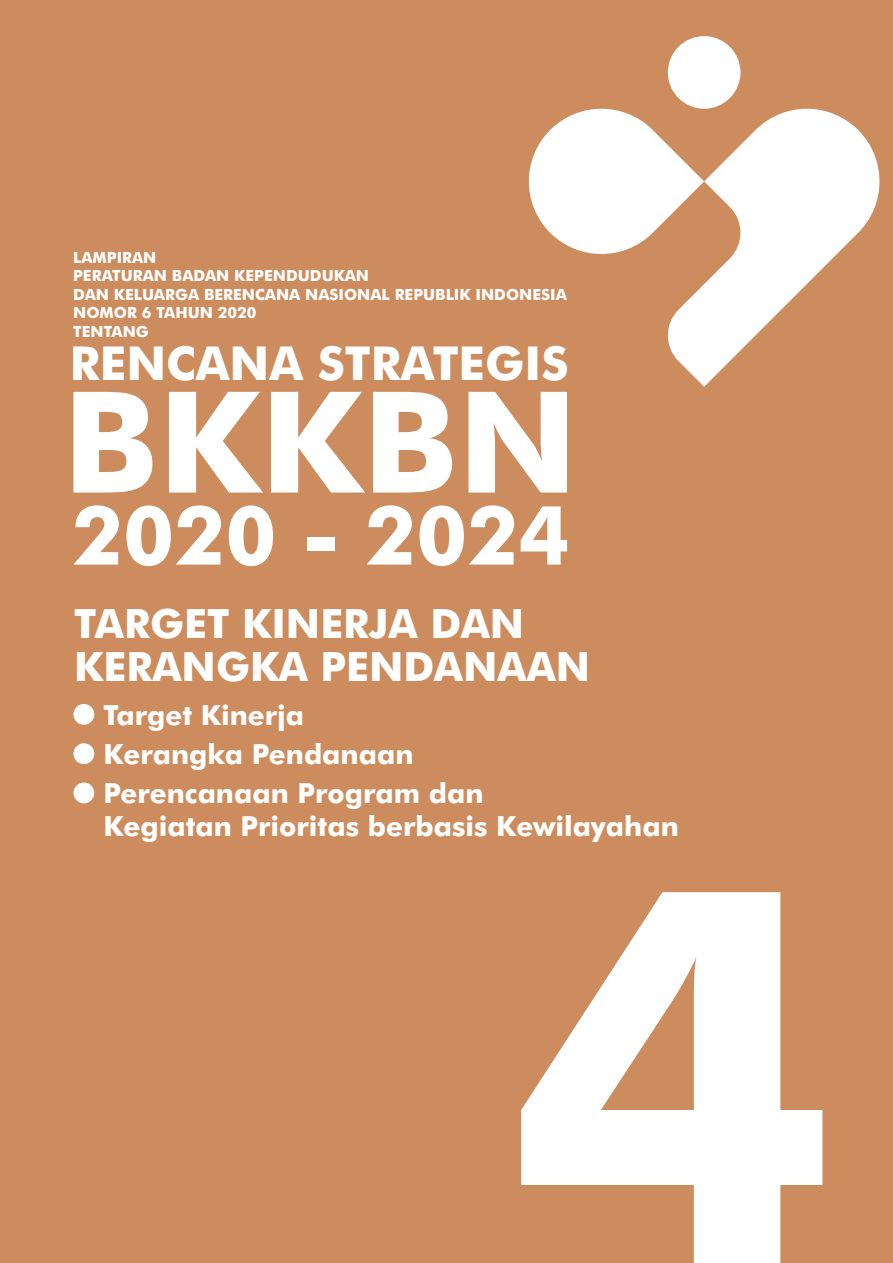
<style>
.page{position:relative;width:893px;height:1263px;background:#cd8c5d}
.page>*{position:absolute;margin:0;border:0;box-sizing:border-box;transform-origin:0 0}
.t1{font:700 531.3px "Futura BT";color:#fff}
.t2{font:700 140.85px "Futura BT";color:#fff}
.t3{font:700 81.75px "Futura BT";color:#fff}
.t4{font:700 46.8px "Futura BT";color:#fff}
.t5{font:700 40.35px/43.3px "Futura BT";color:#fff}
.t6{font:700 27.75px/39.3px "Futura BT";color:#fff}
.t7{font:700 15.45px/18.6px "Futura BT";color:#fff}
</style>
<div class="page">
<div style="left:668px;top:36px;width:72px;height:73px;background:#fff;border-radius:50%"></div>
<svg style="left:668px;top:109px;width:212px;height:278px;fill:#fff"></svg>
<svg style="left:528px;top:109px;width:176px;height:152px"></svg>
<div style="left:73px;top:704px;width:21px;height:21px;background:#fff;border-radius:50%"></div>
<div style="left:73px;top:743px;width:21px;height:21px;background:#fff;border-radius:50%"></div>
<div style="left:73px;top:782px;width:21px;height:21px;background:#fff;border-radius:50%"></div>
<p class="t7" style="left:73px;top:248px;width:495px">LAMPIRAN<br>PERATURAN BADAN KEPENDUDUKAN<br>DAN KELUARGA BERENCANA NASIONAL REPUBLIK INDONESIA<br>NOMOR 6 TAHUN 2020<br>TENTANG</p>
<p class="t4" style="left:70px;top:335px;width:500px">RENCANA STRATEGIS</p>
<p class="t2" style="left:63px;top:357px;width:516px">BKKBN</p>
<p class="t3" style="left:72px;top:486px;width:499px">2020 - 2024</p>
<p class="t5" style="left:74px;top:602px;width:517px">TARGET KINERJA DAN<br>KERANGKA PENDANAAN</p>
<p class="t6" style="left:103px;top:695px;width:382px">Target Kinerja<br>Kerangka Pendanaan<br>Perencanaan Program dan</p>
<p class="t6" style="left:103px;top:807px;width:577px">Kegiatan Prioritas berbasis Kewilayahan</p>
<p class="t1" style="left:507px;top:758px;width:334px">4</p>
</div>
